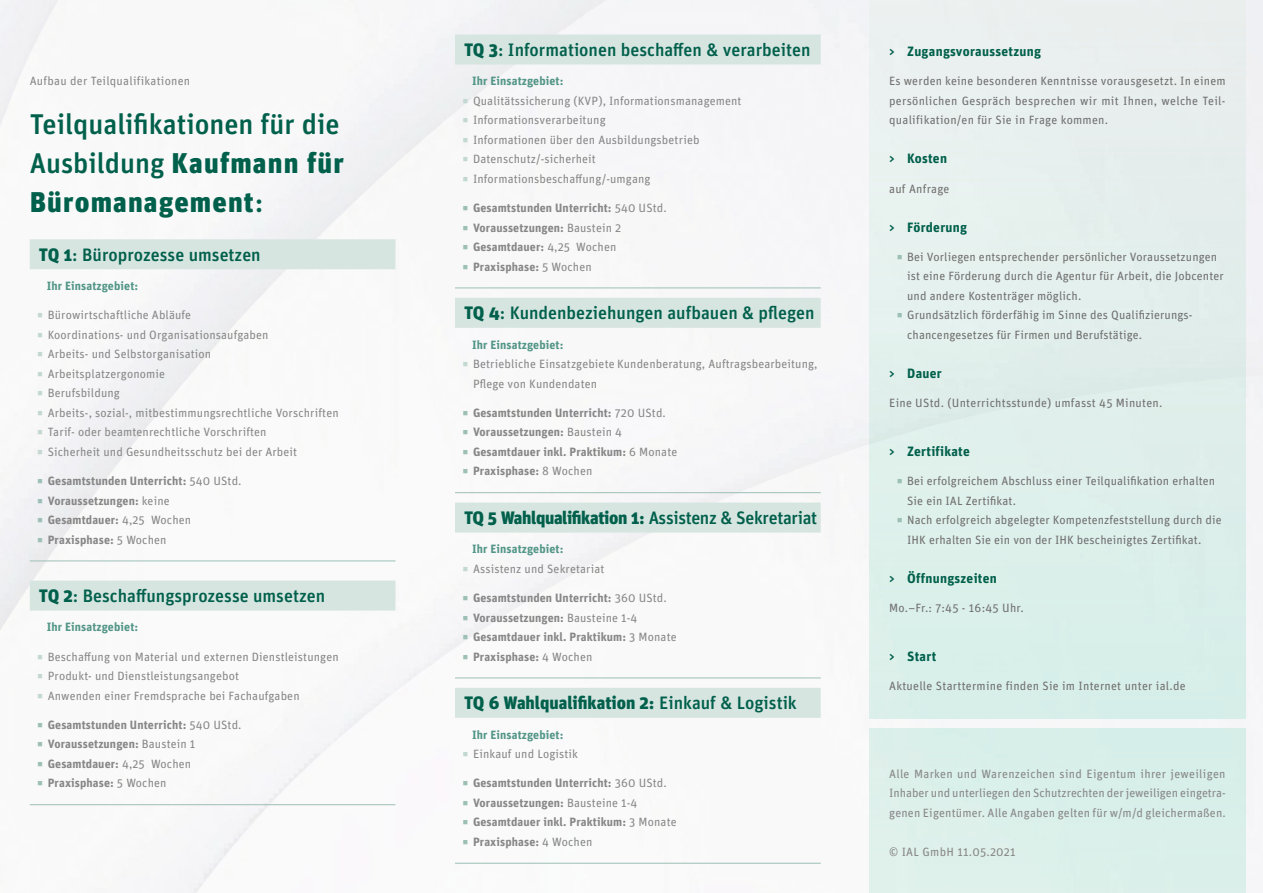
<style>
.page{position:relative;width:1263px;height:893px;background:#fff}
.page>*{position:absolute;margin:0;border:0;box-sizing:border-box;transform-origin:0 0}
.t1{font:500 28.5px/39px "Unit OT";color:#00604b}
.t2{font:500 18px "Unit OT";color:#00604b}
.t3{font:900 18px "Unit OT";letter-spacing:-.02em;color:#00604b}
.t4{font:900 18px "Unit OT";color:#00604b}
.t5{font:700 13.5px "Unit OT";letter-spacing:.02em;color:#00604b}
.t6{font:12px/19.5px "Unit OT";letter-spacing:.01em;color:#878787}
.t7{font:12px/19.5px "Unit OT";letter-spacing:.01em;color:#706f6f}
.t8{font:700 12px "Unit OT";letter-spacing:.01em;color:#878787}
.t9{font:700 12px "Unit OT";letter-spacing:.01em;color:#539688}
.s1{font-weight:900}
.s2{color:#c4d8d2}
.s3{font-weight:400;color:#9cbfb6}
.s4{font-weight:400}
.s5{font-weight:500}
.s6{color:#9cbfb6}
</style>
<div class="page">
<div style="left:30px;top:239px;width:365px;height:30px;background:#d7e5e1"></div>
<hr style="left:30px;top:561px;width:365px;height:1px;background:#9cbfb6">
<div style="left:30px;top:581px;width:365px;height:30px;background:#d7e5e1"></div>
<hr style="left:30px;top:804px;width:365px;height:1px;background:#9cbfb6">
<div style="left:455px;top:35px;width:366px;height:30px;background:#d7e5e1"></div>
<hr style="left:455px;top:288px;width:366px;height:1px;background:#9cbfb6">
<div style="left:455px;top:298px;width:366px;height:30px;background:#d7e5e1"></div>
<hr style="left:455px;top:492px;width:366px;height:1px;background:#9cbfb6">
<div style="left:455px;top:503px;width:366px;height:30px;background:#d7e5e1"></div>
<hr style="left:455px;top:678px;width:366px;height:1px;background:#9cbfb6">
<div style="left:455px;top:688px;width:366px;height:30px;background:#d7e5e1"></div>
<hr style="left:455px;top:863px;width:366px;height:1px;background:#9cbfb6">
<div style="left:870px;top:0;width:376px;height:719px;background:#e0efeb"></div>
<div style="left:870px;top:729px;width:376px;height:164px;background:#daefea"></div>
<p class="t6" style="left:30px;top:71px;width:162px">Aufbau der Teilqualifikationen</p>
<h1 class="t1" style="left:30px;top:105px;width:316px">Teilqualifikationen für die<br>Ausbildung <span class="s1">Kaufmann für<br>Büromanagement</span>:</h1>
<h2 class="t2" style="left:39px;top:244px;width:223px"><span class="s1">TQ 1</span>: Büroprozesse umsetzen</h2>
<p class="t9" style="left:47px;top:279px;width:93px">Ihr Einsatzgebiet:</p>
<p class="t6" style="left:37px;top:305px;width:155px"><span class="s2">▪</span> Bürowirtschaftliche Abläufe</p>
<p class="t6" style="left:37px;top:325px;width:233px"><span class="s2">▪</span> Koordinations- und Organisationsaufgaben</p>
<p class="t6" style="left:37px;top:344px;width:175px"><span class="s2">▪</span> Arbeits- und Selbstorganisation</p>
<p class="t6" style="left:37px;top:364px;width:129px"><span class="s2">▪</span> Arbeitsplatzergonomie</p>
<p class="t6" style="left:37px;top:383px;width:84px"><span class="s2">▪</span> Berufsbildung</p>
<p class="t6" style="left:37px;top:403px;width:303px"><span class="s2">▪</span> Arbeits-, sozial-, mitbestimmungsrechtliche Vorschriften</p>
<p class="t6" style="left:37px;top:422px;width:231px"><span class="s2">▪</span> Tarif- oder beamtenrechtliche Vorschriften</p>
<p class="t6" style="left:37px;top:442px;width:261px"><span class="s2">▪</span> Sicherheit und Gesundheitsschutz bei der Arbeit</p>
<p class="t8" style="left:37px;top:474px;width:206px"><span class="s3">▪</span> Gesamtstunden Unterricht: <span class="s4">540 UStd.</span></p>
<p class="t8" style="left:37px;top:493px;width:134px"><span class="s3">▪</span> Voraussetzungen: <span class="s4">keine</span></p>
<p class="t8" style="left:37px;top:513px;width:155px"><span class="s3">▪</span> Gesamtdauer: <span class="s4">4,25 Wochen</span></p>
<p class="t8" style="left:37px;top:532px;width:131px"><span class="s3">▪</span> Praxisphase: <span class="s4">5 Wochen</span></p>
<h2 class="t2" style="left:39px;top:585px;width:288px"><span class="s1">TQ 2</span>: Beschaffungsprozesse umsetzen</h2>
<p class="t9" style="left:47px;top:620px;width:93px">Ihr Einsatzgebiet:</p>
<p class="t6" style="left:37px;top:647px;width:303px"><span class="s2">▪</span> Beschaffung von Material und externen Dienstleistungen</p>
<p class="t6" style="left:37px;top:666px;width:203px"><span class="s2">▪</span> Produkt- und Dienstleistungsangebot</p>
<p class="t6" style="left:37px;top:686px;width:264px"><span class="s2">▪</span> Anwenden einer Fremdsprache bei Fachaufgaben</p>
<p class="t8" style="left:37px;top:717px;width:206px"><span class="s3">▪</span> Gesamtstunden Unterricht: <span class="s4">540 UStd.</span></p>
<p class="t8" style="left:37px;top:737px;width:160px"><span class="s3">▪</span> Voraussetzungen: <span class="s4">Baustein 1</span></p>
<p class="t8" style="left:37px;top:756px;width:155px"><span class="s3">▪</span> Gesamtdauer: <span class="s4">4,25 Wochen</span></p>
<p class="t8" style="left:37px;top:776px;width:131px"><span class="s3">▪</span> Praxisphase: <span class="s4">5 Wochen</span></p>
<h2 class="t2" style="left:464px;top:39px;width:348px"><span class="s1">TQ 3</span>: Informationen beschaffen &amp; verarbeiten</h2>
<p class="t9" style="left:472px;top:74px;width:93px">Ihr Einsatzgebiet:</p>
<p class="t6" style="left:462px;top:91px;width:281px"><span class="s2">▪</span> Qualitätssicherung (KVP), Informationsmanagement</p>
<p class="t6" style="left:462px;top:110px;width:145px"><span class="s2">▪</span> Informationsverarbeitung</p>
<p class="t6" style="left:462px;top:130px;width:238px"><span class="s2">▪</span> Informationen über den Ausbildungsbetrieb</p>
<p class="t6" style="left:462px;top:149px;width:135px"><span class="s2">▪</span> Datenschutz/-sicherheit</p>
<p class="t6" style="left:462px;top:169px;width:190px"><span class="s2">▪</span> Informationsbeschaffung/-umgang</p>
<p class="t8" style="left:462px;top:201px;width:206px"><span class="s3">▪</span> Gesamtstunden Unterricht: <span class="s4">540 UStd.</span></p>
<p class="t8" style="left:462px;top:220px;width:160px"><span class="s3">▪</span> Voraussetzungen: <span class="s4">Baustein 2</span></p>
<p class="t8" style="left:462px;top:240px;width:155px"><span class="s3">▪</span> Gesamtdauer: <span class="s4">4,25 Wochen</span></p>
<p class="t8" style="left:462px;top:259px;width:131px"><span class="s3">▪</span> Praxisphase: <span class="s4">5 Wochen</span></p>
<h2 class="t2" style="left:464px;top:302px;width:352px"><span class="s1">TQ 4</span>: Kundenbeziehungen aufbauen &amp; pflegen</h2>
<p class="t9" style="left:472px;top:337px;width:93px">Ihr Einsatzgebiet:</p>
<p class="t6" style="left:473px;top:354px;width:346px;text-indent:-10px"><span class="s2">▪</span> Betriebliche Einsatzgebiete Kundenberatung, Auftragsbearbeitung,<br>Pflege von Kundendaten</p>
<p class="t8" style="left:462px;top:405px;width:205px"><span class="s3">▪</span> Gesamtstunden Unterricht: <span class="s4">720 UStd.</span></p>
<p class="t8" style="left:462px;top:425px;width:161px"><span class="s3">▪</span> Voraussetzungen: <span class="s4">Baustein 4</span></p>
<p class="t8" style="left:462px;top:444px;width:216px"><span class="s3">▪</span> Gesamtdauer inkl. Praktikum: <span class="s4">6 Monate</span></p>
<p class="t8" style="left:462px;top:464px;width:131px"><span class="s3">▪</span> Praxisphase: <span class="s4">8 Wochen</span></p>
<h2 class="t3" style="left:464px;top:507px;width:355px">TQ 5 Wahlqualifikation 1: <span class="s5">Assistenz &amp; Sekretariat</span></h2>
<p class="t9" style="left:472px;top:542px;width:93px">Ihr Einsatzgebiet:</p>
<p class="t6" style="left:462px;top:559px;width:144px"><span class="s2">▪</span> Assistenz und Sekretariat</p>
<p class="t8" style="left:462px;top:591px;width:206px"><span class="s3">▪</span> Gesamtstunden Unterricht: <span class="s4">360 UStd.</span></p>
<p class="t8" style="left:462px;top:610px;width:176px"><span class="s3">▪</span> Voraussetzungen: <span class="s4">Bausteine 1-4</span></p>
<p class="t8" style="left:462px;top:630px;width:216px"><span class="s3">▪</span> Gesamtdauer inkl. Praktikum: <span class="s4">3 Monate</span></p>
<p class="t8" style="left:462px;top:649px;width:131px"><span class="s3">▪</span> Praxisphase: <span class="s4">4 Wochen</span></p>
<h2 class="t4" style="left:464px;top:692px;width:334px">TQ 6 Wahlqualifikation 2: <span class="s5">Einkauf &amp; Logistik</span></h2>
<p class="t9" style="left:472px;top:727px;width:93px">Ihr Einsatzgebiet:</p>
<p class="t6" style="left:462px;top:744px;width:117px"><span class="s2">▪</span> Einkauf und Logistik</p>
<p class="t8" style="left:462px;top:776px;width:206px"><span class="s3">▪</span> Gesamtstunden Unterricht: <span class="s4">360 UStd.</span></p>
<p class="t8" style="left:462px;top:795px;width:176px"><span class="s3">▪</span> Voraussetzungen: <span class="s4">Bausteine 1-4</span></p>
<p class="t8" style="left:462px;top:815px;width:216px"><span class="s3">▪</span> Gesamtdauer inkl. Praktikum: <span class="s4">3 Monate</span></p>
<p class="t8" style="left:462px;top:834px;width:131px"><span class="s3">▪</span> Praxisphase: <span class="s4">4 Wochen</span></p>
<p class="t5" style="left:889px;top:43px;width:153px"><span class="s5">&gt;</span> Zugangsvoraussetzung</p>
<p class="t7" style="left:889px;top:71px;width:338px;text-align:justify">Es werden keine besonderen Kenntnisse vorausgesetzt. In einem persönlichen Gespräch besprechen wir mit Ihnen, welche Teil&shy;qualifikation/en für Sie in Frage kommen.</p>
<p class="t5" style="left:889px;top:150px;width:59px"><span class="s5">&gt;</span> Kosten</p>
<p class="t7" style="left:889px;top:179px;width:62px">auf Anfrage</p>
<p class="t5" style="left:889px;top:219px;width:79px"><span class="s5">&gt;</span> Förderung</p>
<p class="t7" style="left:907px;top:247px;width:318px;text-indent:-10px"><span class="s6">▪</span> Bei Vorliegen entsprechender persönlicher Voraussetzungen ist eine Förderung durch die Agentur für Arbeit, die Jobcenter und andere Kostenträger möglich.</p>
<p class="t7" style="left:907px;top:305px;width:287px;text-indent:-10px"><span class="s6">▪</span> Grundsätzlich förderfähig im Sinne des Qualifizierungs&shy;chancengesetzes für Firmen und Berufstätige.</p>
<p class="t5" style="left:889px;top:365px;width:54px"><span class="s5">&gt;</span> Dauer</p>
<p class="t7" style="left:889px;top:393px;width:275px">Eine UStd. (Unterrichtsstunde) umfasst 45 Minuten.</p>
<p class="t5" style="left:889px;top:443px;width:82px"><span class="s5">&gt;</span> Zertifikate</p>
<p class="t7" style="left:907px;top:471px;width:310px;text-indent:-10px"><span class="s6">▪</span> Bei erfolgreichem Abschluss einer Teilqualifikation erhalten<br>Sie ein IAL Zertifikat.</p>
<p class="t7" style="left:907px;top:510px;width:316px;text-indent:-10px"><span class="s6">▪</span> Nach erfolgreich abgelegter Kompetenzfeststellung durch die<br>IHK erhalten Sie ein von der IHK bescheinigtes Zertifikat.</p>
<p class="t5" style="left:889px;top:570px;width:109px"><span class="s5">&gt;</span> Öffnungszeiten</p>
<p class="t7" style="left:889px;top:598px;width:136px">Mo.–Fr.: 7:45 - 16:45 Uhr.</p>
<p class="t5" style="left:889px;top:648px;width:49px"><span class="s5">&gt;</span> Start</p>
<p class="t7" style="left:889px;top:676px;width:298px">Aktuelle Starttermine finden Sie im Internet unter ial.de</p>
<p class="t6" style="left:889px;top:764px;width:338px;text-align:justify">Alle Marken und Warenzeichen sind Eigentum ihrer jeweiligen Inhaber und unterliegen den Schutzrechten der jeweiligen eingetra&shy;genen Eigentümer. Alle Angaben gelten für w/m/d gleichermaßen.</p>
<p class="t6" style="left:889px;top:842px;width:128px">© IAL GmbH 11.05.2021</p>
</div>
